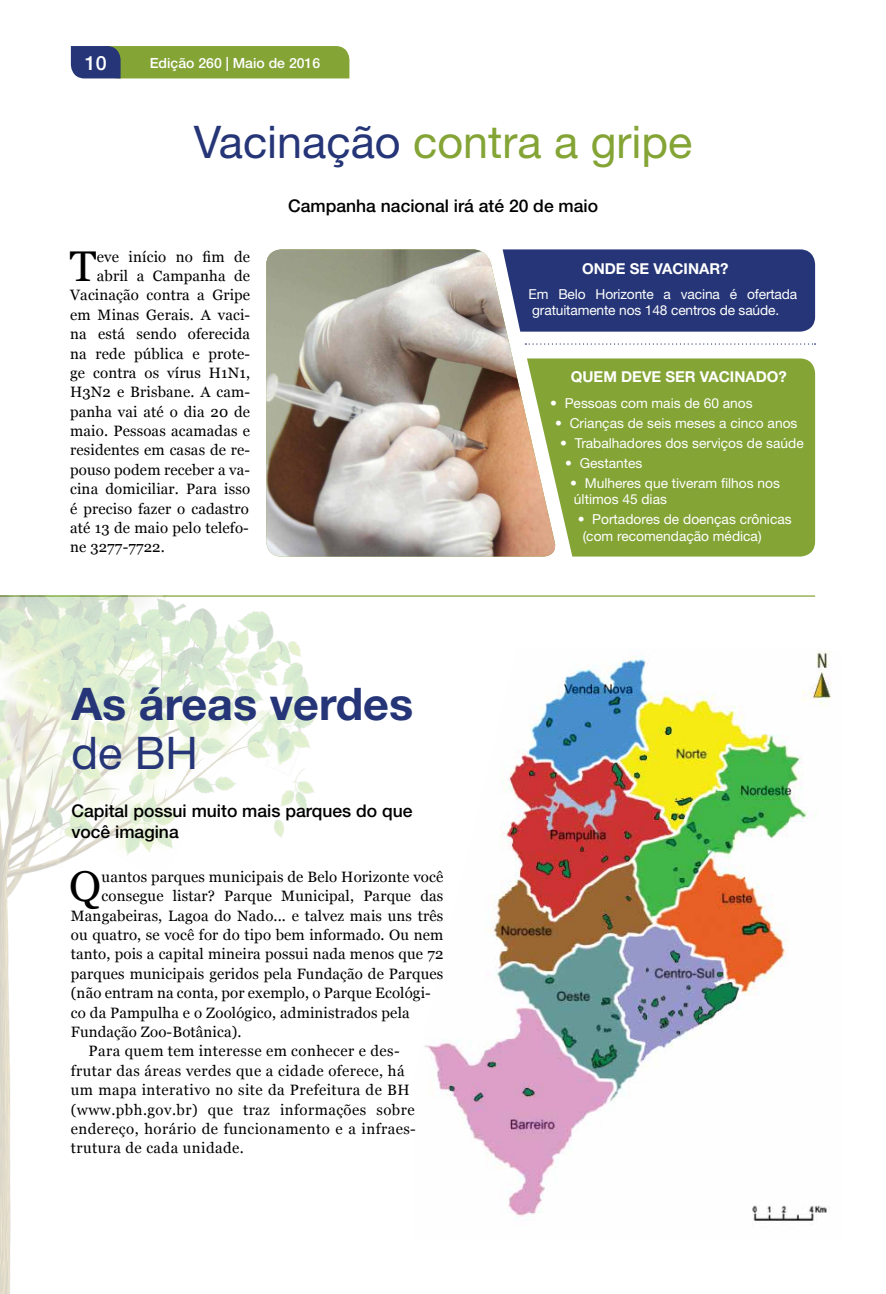
<style>
.page{position:relative;width:886px;height:1294px;background:#fff}
.page>*{position:absolute;margin:0;border:0;box-sizing:border-box;transform-origin:0 0}
.t1{font:45px "Helvetica Neue LT Std";color:#84a436}
.t2{font:700 45px "Helvetica Neue LT Std";color:#253577}
.t3{font:45px "Helvetica Neue LT Std";color:#253577}
.t4{font:43px "Georgia";color:#000}
.t5{font:500 19.62px "Helvetica Neue LT Std";color:#fff}
.t6{font:500 17.5px/21px "Helvetica Neue LT Std";color:#000}
.t7{font:15px "Georgia";letter-spacing:.01em;color:#000}
.t8{font:15px "Georgia";letter-spacing:.03em;color:#000}
.t9{font:700 15px "Helvetica Neue LT Std";color:#fff}
.t10{font:500 14px "Helvetica Neue LT Std";color:#fff}
.t11{font:13.75px/16.5px "Helvetica Neue LT Std";color:#fff}
.s1{color:#253577}
</style>
<div class="page">
<svg style="left:71px;top:46px;width:278px;height:32px;background:#749142"></svg>
<div style="left:558px;top:249px;width:257px;height:82px;background:#253577"></div>
<div style="left:558px;top:358px;width:257px;height:198px;background:#84a436"></div>
<img style="left:266px;top:249px;width:292px;height:307px">
<svg style="left:525px;top:343px;width:290px;height:1px"></svg>
<img style="left:424px;top:650px;width:408px;height:571px">
<hr style="left:0;top:595px;width:815px;height:1px;background:#84a436">
<img style="left:0;top:595px;width:406px;height:698px">
<h3 class="t5" style="left:85px;top:52px;width:23px">10</h3>
<p class="t10" style="left:150px;top:55px;width:172px">Edição 260 | Maio de 2016</p>
<h1 class="t1" style="left:194px;top:115px;width:500px"><span class="s1">Vacinação</span> contra a gripe</h1>
<p class="t6" style="left:288px;top:195px;width:311px">Campanha nacional irá até 20 de maio</p>
<h2 class="t4" style="left:70px;top:240px;width:28px">T</h2>
<p class="t7" style="left:97px;top:247px;width:155px">eve início no fim de</p>
<p class="t7" style="left:97px;top:267px;width:155px">abril a Campanha de</p>
<p class="t7" style="left:70px;top:286px;width:181px">Vacinação contra a Gripe</p>
<p class="t7" style="left:70px;top:305px;width:181px">em Minas Gerais. A vaci-</p>
<p class="t7" style="left:70px;top:325px;width:181px">na está sendo oferecida</p>
<p class="t7" style="left:70px;top:344px;width:181px">na rede pública e prote-</p>
<p class="t7" style="left:70px;top:363px;width:181px">ge contra os vírus H1N1,</p>
<p class="t7" style="left:70px;top:383px;width:182px">H3N2 e Brisbane. A cam-</p>
<p class="t7" style="left:70px;top:402px;width:182px">panha vai até o dia 20 de</p>
<p class="t7" style="left:70px;top:422px;width:182px">maio. Pessoas acamadas e</p>
<p class="t7" style="left:70px;top:441px;width:181px">residentes em casas de re-</p>
<p class="t7" style="left:70px;top:460px;width:181px">pouso podem receber a va-</p>
<p class="t7" style="left:70px;top:480px;width:182px">cina domiciliar. Para isso</p>
<p class="t7" style="left:70px;top:499px;width:180px">é preciso fazer o cadastro</p>
<p class="t7" style="left:70px;top:518px;width:180px">até 13 de maio pelo telefo-</p>
<p class="t7" style="left:70px;top:538px;width:96px">ne 3277-7722.</p>
<h1 class="t2" style="left:71px;top:676px;width:343px">As áreas verdes</h1>
<h1 class="t3" style="left:71px;top:726px;width:128px">de BH</h1>
<p class="t6" style="left:71px;top:800px;width:343px">Capital possui muito mais parques do que você imagina</p>
<h2 class="t4" style="left:69px;top:860px;width:33px">Q</h2>
<p class="t7" style="left:102px;top:867px;width:343px">uantos parques municipais de Belo Horizonte você</p>
<p class="t7" style="left:102px;top:887px;width:343px">consegue listar? Parque Municipal, Parque das</p>
<p class="t7" style="left:71px;top:906px;width:374px">Mangabeiras, Lagoa do Nado... e talvez mais uns três</p>
<p class="t7" style="left:71px;top:925px;width:374px">ou quatro, se você for do tipo bem informado. Ou nem</p>
<p class="t7" style="left:71px;top:945px;width:374px">tanto, pois a capital mineira possui nada menos que 72</p>
<p class="t7" style="left:71px;top:964px;width:374px">parques municipais geridos pela Fundação de Parques</p>
<p class="t7" style="left:71px;top:983px;width:361px">(não entram na conta, por exemplo, o Parque Ecológi-</p>
<p class="t7" style="left:71px;top:1003px;width:340px">co da Pampulha e o Zoológico, administrados pela</p>
<p class="t7" style="left:71px;top:1022px;width:172px">Fundação Zoo-Botânica).</p>
<p class="t8" style="left:89px;top:1042px;width:313px">Para quem tem interesse em conhecer e des-</p>
<p class="t8" style="left:71px;top:1061px;width:335px">frutar das áreas verdes que a cidade oferece, há</p>
<p class="t8" style="left:71px;top:1080px;width:340px">um mapa interativo no site da Prefeitura de BH</p>
<p class="t8" style="left:71px;top:1100px;width:345px">(www.pbh.gov.br) que traz informações sobre</p>
<p class="t8" style="left:71px;top:1119px;width:346px">endereço, horário de funcionamento e a infraes-</p>
<p class="t8" style="left:71px;top:1138px;width:175px">trutura de cada unidade.</p>
<p class="t9" style="left:582px;top:259px;width:148px">ONDE SE VACINAR?</p>
<p class="t11" style="left:528px;top:285px;width:270px">Em Belo Horizonte a vacina é ofertada gratuitamente nos 148 centros de saúde.</p>
<p class="t9" style="left:571px;top:367px;width:217px">QUEM DEVE SER VACINADO?</p>
<p class="t11" style="left:550px;top:394px;width:204px">• Pessoas com mais de 60 anos</p>
<p class="t11" style="left:555px;top:414px;width:244px">• Crianças de seis meses a cinco anos</p>
<p class="t11" style="left:560px;top:434px;width:245px">• Trabalhadores dos serviços de saúde</p>
<p class="t11" style="left:565px;top:454px;width:79px">• Gestantes</p>
<p class="t11" style="left:570px;top:474px;width:211px">• Mulheres que tiveram filhos nos últimos 45 dias</p>
<p class="t11" style="left:583px;top:511px;width:210px;text-indent:-5px">• Portadores de doenças crônicas (com recomendação médica)</p>
</div>
